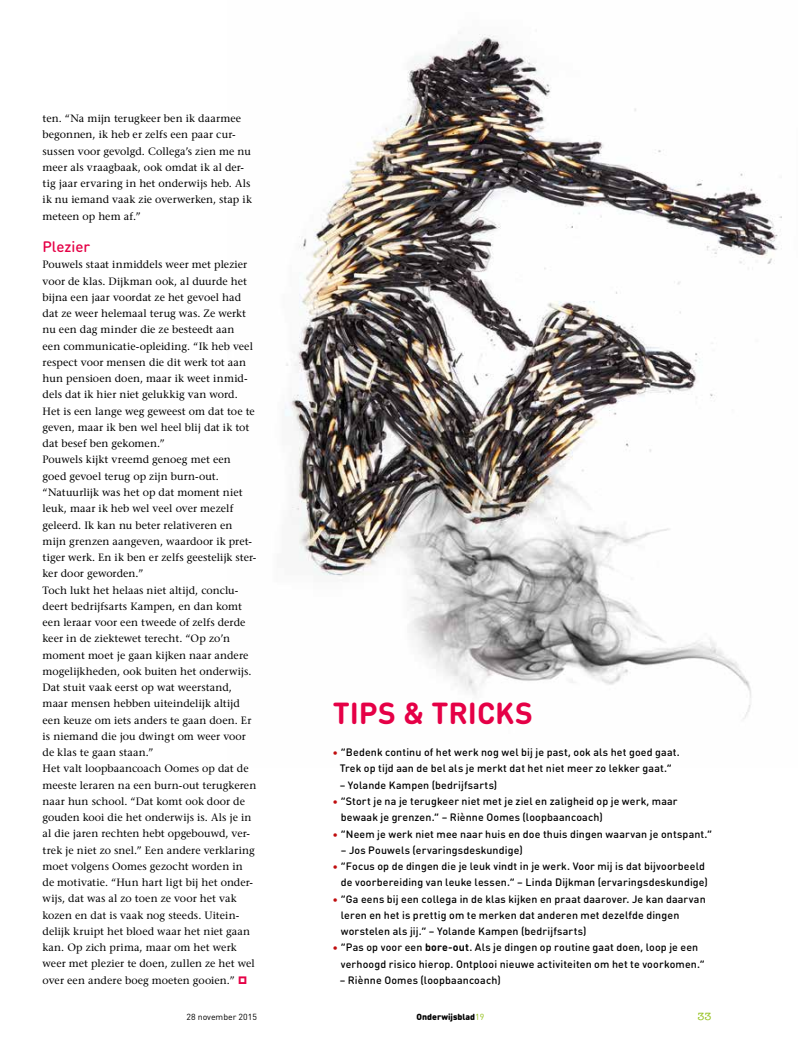
<style>
.page{position:relative;width:798px;height:1053px;background:#fff}
.page>*{position:absolute;margin:0;border:0;box-sizing:border-box;transform-origin:0 0}
.t1{font:700 30px "DIN Round OT";color:#e50046}
.t2{font:500 15px "DIN Round OT";color:#e50046}
.t3{font:10.62px/16.2px "Stone Serif LT";letter-spacing:.01em;color:#000}
.t4{font:500 10.62px/16.2px "DIN Round OT";letter-spacing:.015em;color:#000}
.t5{font:500 10.62px "American Typewriter Std";color:#95c11f}
.t6{font:900 8.75px "DIN Round OT";color:#000}
.t7{font:8.75px "DIN Round OT";color:#000}
.s1{font-family:"Aobtekens Plain";color:#e50046}
.s2{color:#c00d0e}
.s3{font-weight:700}
.s4{font-weight:400;color:#95c11f}
</style>
<div class="page">
<img style="left:284px;top:33px;width:498px;height:686px">
<p class="t3" style="left:43px;top:110px;width:211px">ten. “Na mijn terugkeer ben ik daarmee begonnen, ik heb er zelfs een paar cur&shy;sussen voor gevolgd. Collega’s zien me nu meer als vraagbaak, ook omdat ik al der&shy;tig jaar ervaring in het onderwijs heb. Als ik nu iemand vaak zie overwerken, stap ik meteen op hem af.”</p>
<h2 class="t2" style="left:43px;top:237px;width:49px">Plezier</h2>
<p class="t3" style="left:43px;top:256px;width:215px">Pouwels staat inmiddels weer met plezier voor de klas. Dijkman ook, al duurde het bijna een jaar voordat ze het gevoel had dat ze weer helemaal terug was. Ze werkt nu een dag minder die ze besteedt aan<br>een communicatie-opleiding. “Ik heb veel respect voor mensen die dit werk tot aan hun pensioen doen, maar ik weet inmid&shy;dels dat ik hier niet gelukkig van word.<br>Het is een lange weg geweest om dat toe te geven, maar ik ben wel heel blij dat ik tot dat besef ben gekomen.”<br>Pouwels kijkt vreemd genoeg met een goed gevoel terug op zijn burn-out. “Natuurlijk was het op dat moment niet leuk, maar ik heb wel veel over mezelf geleerd. Ik kan nu beter relativeren en mijn grenzen aangeven, waardoor ik pret&shy;tiger werk. En ik ben er zelfs geestelijk ster&shy;ker door geworden.”<br>Toch lukt het helaas niet altijd, conclu&shy;deert bedrijfsarts Kampen, en dan komt een leraar voor een tweede of zelfs derde keer in de ziektewet terecht. “Op zo’n moment moet je gaan kijken naar andere mogelijkheden, ook buiten het onderwijs.<br>Dat stuit vaak eerst op wat weerstand, maar mensen hebben uiteindelijk altijd een keuze om iets anders te gaan doen. Er is niemand die jou dwingt om weer voor de klas te gaan staan.”<br>Het valt loopbaancoach Oomes op dat de meeste leraren na een burn-out terugkeren naar hun school. “Dat komt ook door de gouden kooi die het onderwijs is. Als je in al die jaren rechten hebt opgebouwd, ver&shy;trek je niet zo snel.” Een andere verklaring moet volgens Oomes gezocht worden in de motivatie. “Hun hart ligt bij het onder&shy;wijs, dat was al zo toen ze voor het vak kozen en dat is vaak nog steeds. Uitein&shy;delijk kruipt het bloed waar het niet gaan kan. Op zich prima, maar om het werk weer met plezier te doen, zullen ze het wel over een andere boeg moeten gooien.” <span class="s1">H</span></p>
<h1 class="t1" style="left:332px;top:693px;width:202px">TIPS &amp; TRICKS</h1>
<p class="t4" style="left:332px;top:744px;width:348px;text-align:center"><span class="s2">•</span> “Bedenk continu of het werk nog wel bij je past, ook als het goed gaat.<br>Trek op tijd aan de bel als je merkt dat het niet meer zo lekker gaat.”</p>
<p class="t4" style="left:339px;top:776px;width:159px">– Yolande Kampen (bedrijfsarts)</p>
<p class="t4" style="left:340px;top:792px;width:338px;text-indent:-8px"><span class="s2">•</span> “Stort je na je terugkeer niet met je ziel en zaligheid op je werk, maar bewaak je grenzen.” – Riènne Oomes (loopbaancoach)</p>
<p class="t4" style="left:332px;top:825px;width:381px"><span class="s2">•</span> “Neem je werk niet mee naar huis en doe thuis dingen waarvan je ontspant.”</p>
<p class="t4" style="left:340px;top:841px;width:183px">– Jos Pouwels (ervaringsdeskundige)</p>
<p class="t4" style="left:332px;top:857px;width:377px;text-align:right"><span class="s2">•</span> “Focus op de dingen die je leuk vindt in je werk. Voor mij is dat bijvoorbeeld de voorbereiding van leuke lessen.” – Linda Dijkman (ervaringsdeskundige)</p>
<p class="t4" style="left:340px;top:890px;width:366px;text-indent:-8px"><span class="s2">•</span> “Ga eens bij een collega in de klas kijken en praat daarover. Je kan daarvan leren en het is prettig om te merken dat anderen met dezelfde dingen worstelen als jij.” – Yolande Kampen (bedrijfsarts)</p>
<p class="t4" style="left:340px;top:939px;width:365px;text-indent:-8px"><span class="s2">•</span> “Pas op voor een <span class="s3">bore-out</span>. Als je dingen op routine gaat doen, loop je een verhoogd risico hierop. Ontplooi nieuwe activiteiten om het te voorkomen.”</p>
<p class="t4" style="left:339px;top:971px;width:162px">– Riènne Oomes (loopbaancoach)</p>
<p class="t7" style="left:186px;top:1011px;width:72px">28 november 2015</p>
<p class="t6" style="left:416px;top:1011px;width:69px">Onderwijsblad<span class="s4">19</span></p>
<p class="t5" style="left:697px;top:1010px;width:16px">33</p>
</div>
